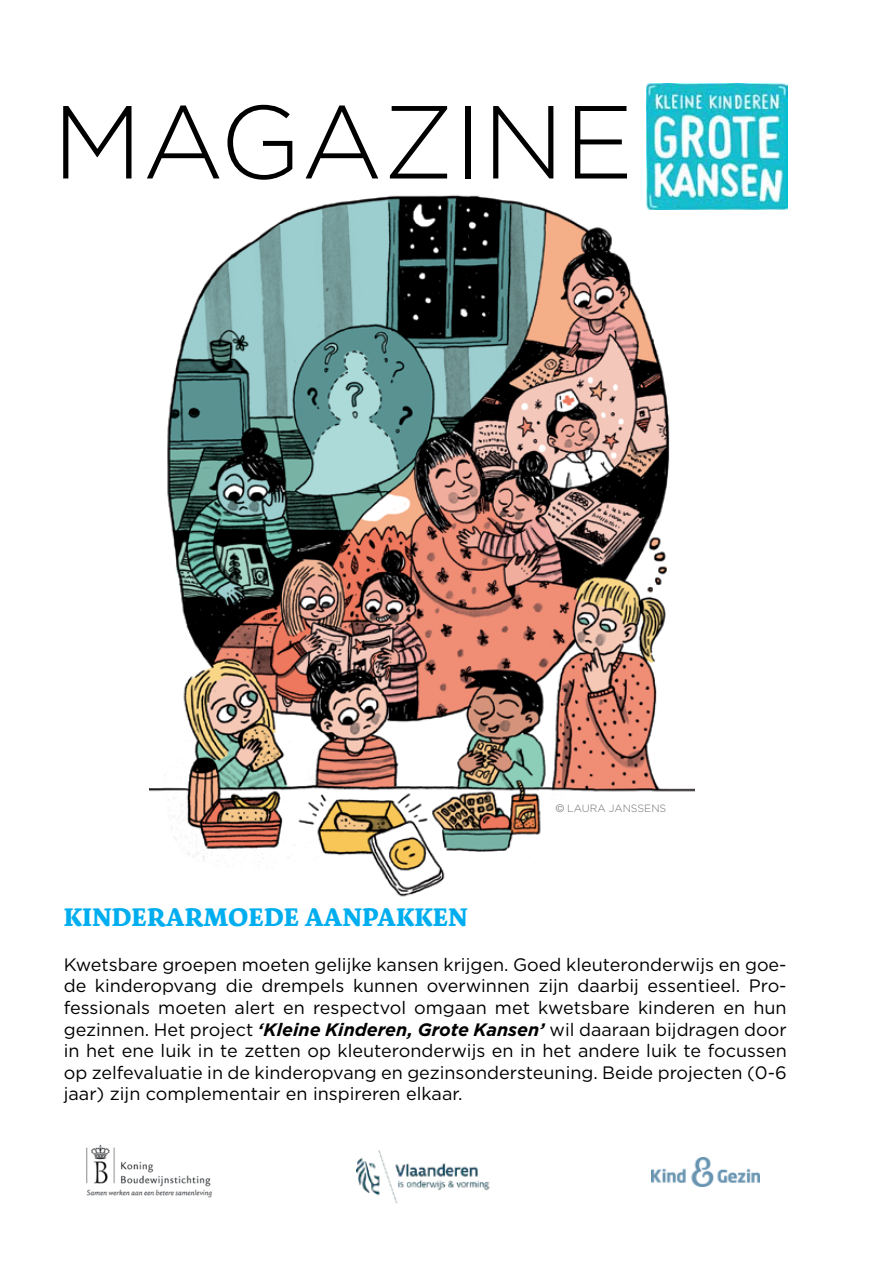
<style>
.page{position:relative;width:893px;height:1263px;background:#fff}
.page>*{position:absolute;margin:0;border:0;box-sizing:border-box;transform-origin:0 0}
.t1{font:300 103.5px "Gotham";color:#000}
.t2{font:700 27px "Dolly Pro";color:#00aeef}
.t3{font:18px/21.6px "Gotham";color:#000;text-align:justify}
.t4{font:300 10.5px "Gotham";color:#6d6e71}
.s1{font-family:"Helvetica"}
.s2{font-weight:700;font-style:italic}
</style>
<div class="page">
<img style="left:149px;top:195px;width:545px;height:702px">
<img style="left:646px;top:83px;width:142px;height:126px">
<img style="left:652px;top:1157px;width:108px;height:30px">
<img style="left:356px;top:1150px;width:134px;height:54px">
<img style="left:86px;top:1144px;width:126px;height:54px">
<h1 class="t1" style="left:52px;top:76px;width:583px">MAGAZINE</h1>
<p class="t4" style="left:556px;top:802px;width:112px"><span class="s1">©</span> LAURA JANSSENS</p>
<h2 class="t2" style="left:64px;top:899px;width:406px">KINDERARMOEDE AANPAKKEN</h2>
<p class="t3" style="left:64px;top:953px;width:724px">Kwetsbare groepen moeten gelijke kansen krijgen. Goed kleuteronderwijs en goe&shy;de kinderopvang die drempels kunnen overwinnen zijn daarbij essentieel. Pro&shy;fessionals moeten alert en respectvol omgaan met kwetsbare kinderen en hun gezinnen. Het project <span class="s2">‘Kleine Kinderen, Grote Kansen’</span> wil daaraan bijdragen door in het ene luik in te zetten op kleuteronderwijs en in het andere luik te focussen op zelfevaluatie in de kinderopvang en gezinsondersteuning. Beide projecten (0-6 jaar) zijn complementair en inspireren elkaar.</p>
</div>
